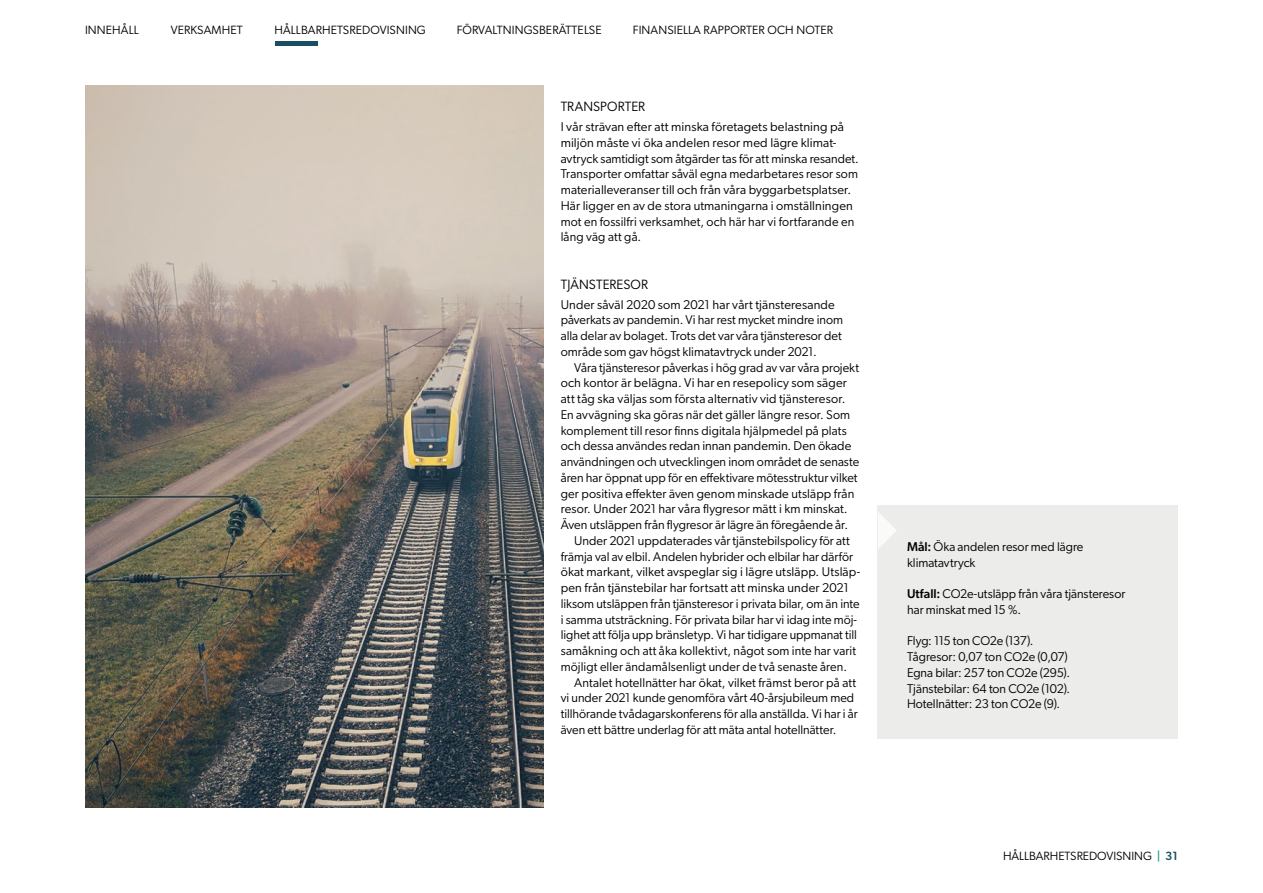
<style>
.page{position:relative;width:1263px;height:893px;background:#fff}
.page>*{position:absolute;margin:0;border:0;box-sizing:border-box;transform-origin:0 0}
.t1{font:13.5px "Gibson";letter-spacing:.01em;color:#000}
.t2{font:12.75px/15.8px "Gibson";letter-spacing:.005em;color:#000}
.t3{font:12px "Gibson";letter-spacing:.01em;color:#000}
.s1{font-weight:500}
.s2{font-weight:500;color:#1b9e8a}
.s3{font-weight:500;color:#184f62}
</style>
<div class="page">
<div style="left:878px;top:505px;width:300px;height:233px;background:#ececea"></div>
<img style="left:85px;top:85px;width:459px;height:723px">
<svg style="left:878px;top:512px;width:19px;height:37px"></svg>
<hr style="left:275px;top:41px;width:43px;height:4px;background:#184f62">
<p class="t3" style="left:85px;top:23px;width:55px">INNEHÅLL</p>
<p class="t3" style="left:171px;top:23px;width:73px">VERKSAMHET</p>
<p class="t3" style="left:274px;top:23px;width:153px">HÅLLBARHETSREDOVISNING</p>
<p class="t3" style="left:457px;top:23px;width:146px">FÖRVALTNINGSBERÄTTELSE</p>
<p class="t3" style="left:633px;top:23px;width:202px">FINANSIELLA RAPPORTER OCH NOTER</p>
<p class="t1" style="left:561px;top:98px;width:86px">TRANSPORTER</p>
<p class="t2" style="left:561px;top:119px;width:300px">I vår strävan efter att minska företagets belastning på miljön måste vi öka andelen resor med lägre klimat&shy;avtryck samtidigt som åtgärder tas för att minska resandet.<br>Transporter omfattar såväl egna medarbetares resor som materialleveranser till och från våra byggarbetsplatser.<br>Här ligger en av de stora utmaningarna i omställningen mot en fossilfri verksamhet, och här har vi fortfarande en lång väg att gå.</p>
<p class="t1" style="left:561px;top:276px;width:89px">TJÄNSTERESOR</p>
<p class="t2" style="left:561px;top:296px;width:284px">Under såväl 2020 som 2021 har vårt tjänsteresande påverkats av pandemin. Vi har rest mycket mindre inom alla delar av bolaget. Trots det var våra tjänsteresor det område som gav högst klimatavtryck under 2021.</p>
<p class="t2" style="left:574px;top:359px;width:286px">Våra tjänsteresor påverkas i hög grad av var våra projekt</p>
<p class="t2" style="left:561px;top:375px;width:288px">och kontor är belägna. Vi har en resepolicy som säger</p>
<p class="t2" style="left:561px;top:391px;width:286px">att tåg ska väljas som första alternativ vid tjänsteresor.</p>
<p class="t2" style="left:561px;top:406px;width:291px">En avvägning ska göras när det gäller längre resor. Som</p>
<p class="t2" style="left:561px;top:422px;width:288px">komplement till resor finns digitala hjälpmedel på plats</p>
<p class="t2" style="left:561px;top:438px;width:292px">och dessa användes redan innan pandemin. Den ökade</p>
<p class="t2" style="left:561px;top:454px;width:300px">användningen och utvecklingen inom området de senaste</p>
<p class="t2" style="left:561px;top:469px;width:298px">åren har öppnat upp för en effektivare mötesstruktur vilket</p>
<p class="t2" style="left:561px;top:485px;width:295px">ger positiva effekter även genom minskade utsläpp från</p>
<p class="t2" style="left:561px;top:501px;width:288px">resor. Under 2021 har våra flygresor mätt i km minskat.</p>
<p class="t2" style="left:561px;top:517px;width:289px">Även utsläppen från flygresor är lägre än föregående år.</p>
<p class="t2" style="left:574px;top:532px;width:277px">Under 2021 uppdaterades vår tjänstebilspolicy för att</p>
<p class="t2" style="left:561px;top:548px;width:294px">främja val av elbil. Andelen hybrider och elbilar har därför</p>
<p class="t2" style="left:561px;top:564px;width:301px">ökat markant, vilket avspeglar sig i lägre utsläpp. Utsläp-</p>
<p class="t2" style="left:561px;top:580px;width:290px">pen från tjänstebilar har fortsatt att minska under 2021</p>
<p class="t2" style="left:561px;top:595px;width:300px">liksom utsläppen från tjänsteresor i privata bilar, om än inte</p>
<p class="t2" style="left:561px;top:611px;width:298px">i samma utsträckning. För privata bilar har vi idag inte möj-</p>
<p class="t2" style="left:561px;top:627px;width:298px">lighet att följa upp bränsletyp. Vi har tidigare uppmanat till</p>
<p class="t2" style="left:561px;top:643px;width:297px">samåkning och att åka kollektivt, något som inte har varit</p>
<p class="t2" style="left:561px;top:658px;width:288px">möjligt eller ändamålsenligt under de två senaste åren.</p>
<p class="t2" style="left:574px;top:674px;width:284px">Antalet hotellnätter har ökat, vilket främst beror på att</p>
<p class="t2" style="left:561px;top:690px;width:295px">vi under 2021 kunde genomföra vårt 40-årsjubileum med</p>
<p class="t2" style="left:561px;top:706px;width:299px">tillhörande tvådagarskonferens för alla anställda. Vi har i år</p>
<p class="t2" style="left:561px;top:721px;width:277px">även ett bättre underlag för att mäta antal hotellnätter.</p>
<p class="t2" style="left:907px;top:538px;width:178px"><span class="s1">Mål:</span> Öka andelen resor med lägre klimatavtryck</p>
<p class="t2" style="left:907px;top:586px;width:220px"><span class="s1">Utfall:</span> CO2e-utsläpp från våra tjänsteresor har minskat med 15 %.</p>
<p class="t2" style="left:907px;top:633px;width:165px">Flyg: 115 ton CO2e (137).<br>Tågresor: 0,07 ton CO2e (0,07)<br>Egna bilar: 257 ton CO2e (295).<br>Tjänstebilar: 64 ton CO2e (102).<br>Hotellnätter: 23 ton CO2e (9).</p>
<p class="t3" style="left:1003px;top:849px;width:176px">HÅLLBARHETSREDOVISNING <span class="s2">|</span> <span class="s3">31</span></p>
</div>
